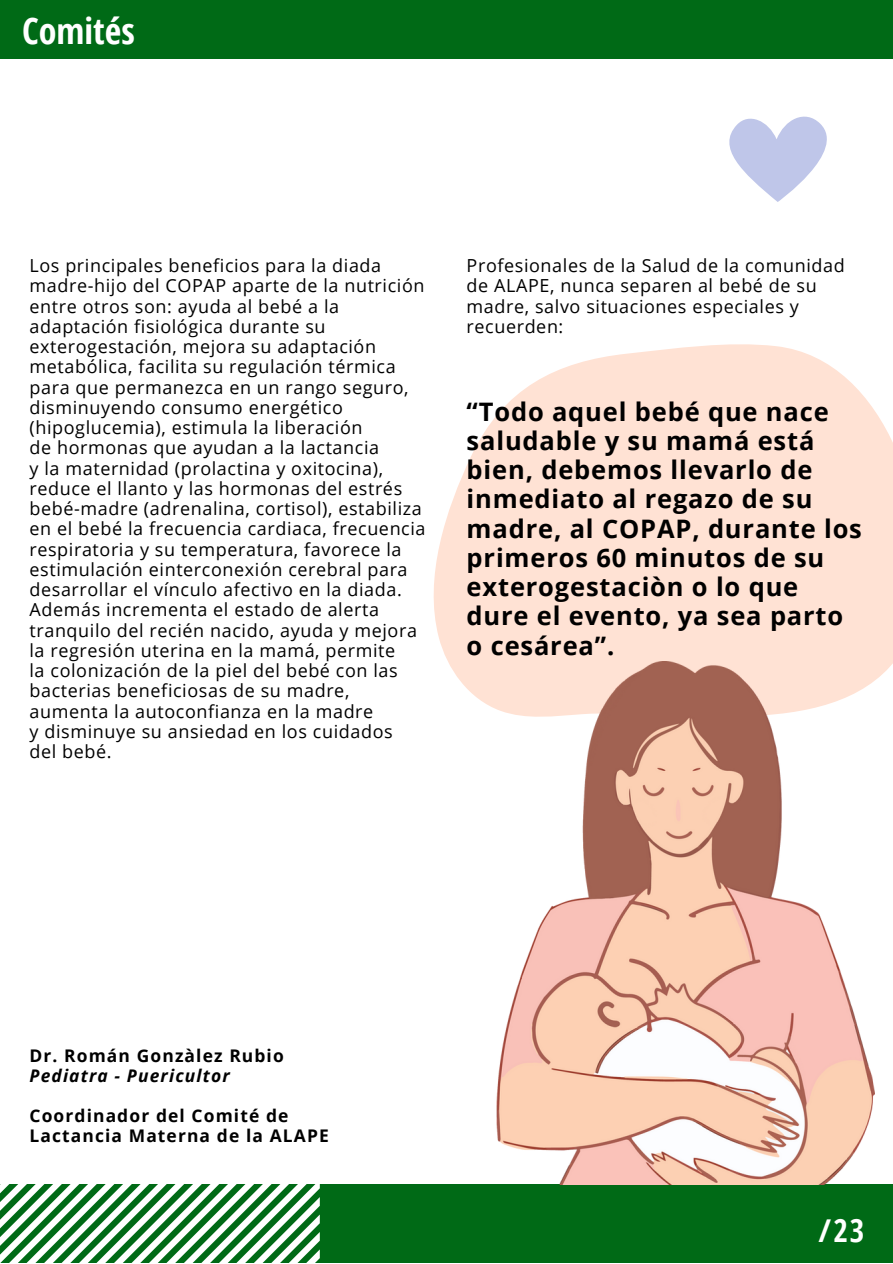
<style>
.page{position:relative;width:893px;height:1264px;background:#fff}
.page>*{position:absolute;margin:0;border:0;box-sizing:border-box;transform-origin:0 0}
.t1{font:700 36px "Open Sans Condensed";color:#fff}
.t2{font:700 31.5px "Open Sans Condensed";color:#fff}
.t3{font:700 25.5px/29.2px "Open Sans";letter-spacing:.035em;color:#000}
.t4{font:18px/20.2px "Open Sans";letter-spacing:.035em;color:#000}
.t5{font:700 17.4px/20.1px "Open Sans";letter-spacing:.065em;color:#000}
.t6{font:italic 700 17.4px "Open Sans";letter-spacing:.065em;color:#000}
</style>
<div class="page">
<div style="left:0;top:1184px;width:892px;height:78px;background:#006a16"></div>
<svg style="left:0;top:1184px;width:320px;height:78px"></svg>
<div style="left:0;top:0;width:892px;height:58px;background:#006a16"></div>
<svg style="left:729px;top:116px;width:98px;height:86px"></svg>
<svg style="left:433px;top:344px;width:459px;height:361px;fill:#ffe2d4"></svg>
<img style="left:488px;top:661px;width:386px;height:523px">
<p class="t1" style="left:22px;top:6px;width:114px">Comités</p>
<p class="t4" style="left:30px;top:255px;width:396px">Los principales beneficios para la diada madre-hijo del COPAP aparte de la nutrición entre otros son: ayuda al bebé a la adaptación fisiológica durante su exterogestación, mejora su adaptación metabólica, facilita su regulación térmica para que permanezca en un rango seguro, disminuyendo consumo energético (hipoglucemia), estimula la liberación</p>
<p class="t4" style="left:30px;top:437px;width:351px">de hormonas que ayudan a la lactancia</p>
<p class="t4" style="left:30px;top:457px;width:397px">y la maternidad (prolactina y oxitocina), reduce el llanto y las hormonas del estrés bebé-madre (adrenalina, cortisol), estabiliza en el bebé la frecuencia cardiaca, frecuencia respiratoria y su temperatura, favorece la estimulación einterconexión cerebral para desarrollar el vínculo afectivo en la diada.<br>Además incrementa el estado de alerta tranquilo del recién nacido, ayuda y mejora la regresión uterina en la mamá, permite</p>
<p class="t4" style="left:30px;top:660px;width:370px">la colonización de la piel del bebé con las bacterias beneficiosas de su madre, aumenta la autoconfianza en la madre</p>
<p class="t4" style="left:30px;top:720px;width:364px">y disminuye su ansiedad en los cuidados</p>
<p class="t4" style="left:30px;top:741px;width:84px">del bebé.</p>
<p class="t4" style="left:466px;top:255px;width:379px">Profesionales de la Salud de la comunidad de ALAPE, nunca separen al bebé de su madre, salvo situaciones especiales y recuerden:</p>
<p class="t3" style="left:466px;top:396px;width:397px">“Todo aquel bebé que nace saludable y su mamá está bien, debemos llevarlo de inmediato al regazo de su madre, al COPAP, durante los primeros 60 minutos de su exterogestaciòn o lo que dure el evento, ya sea parto o cesárea”.</p>
<p class="t5" style="left:30px;top:1045px;width:256px">Dr. Román Gonzàlez Rubio</p>
<p class="t6" style="left:30px;top:1063px;width:202px">Pediatra - Puericultor</p>
<p class="t5" style="left:30px;top:1105px;width:301px">Coordinador del Comité de<br>Lactancia Materna de la ALAPE</p>
<p class="t2" style="left:818px;top:1207px;width:47px">/23</p>
</div>
